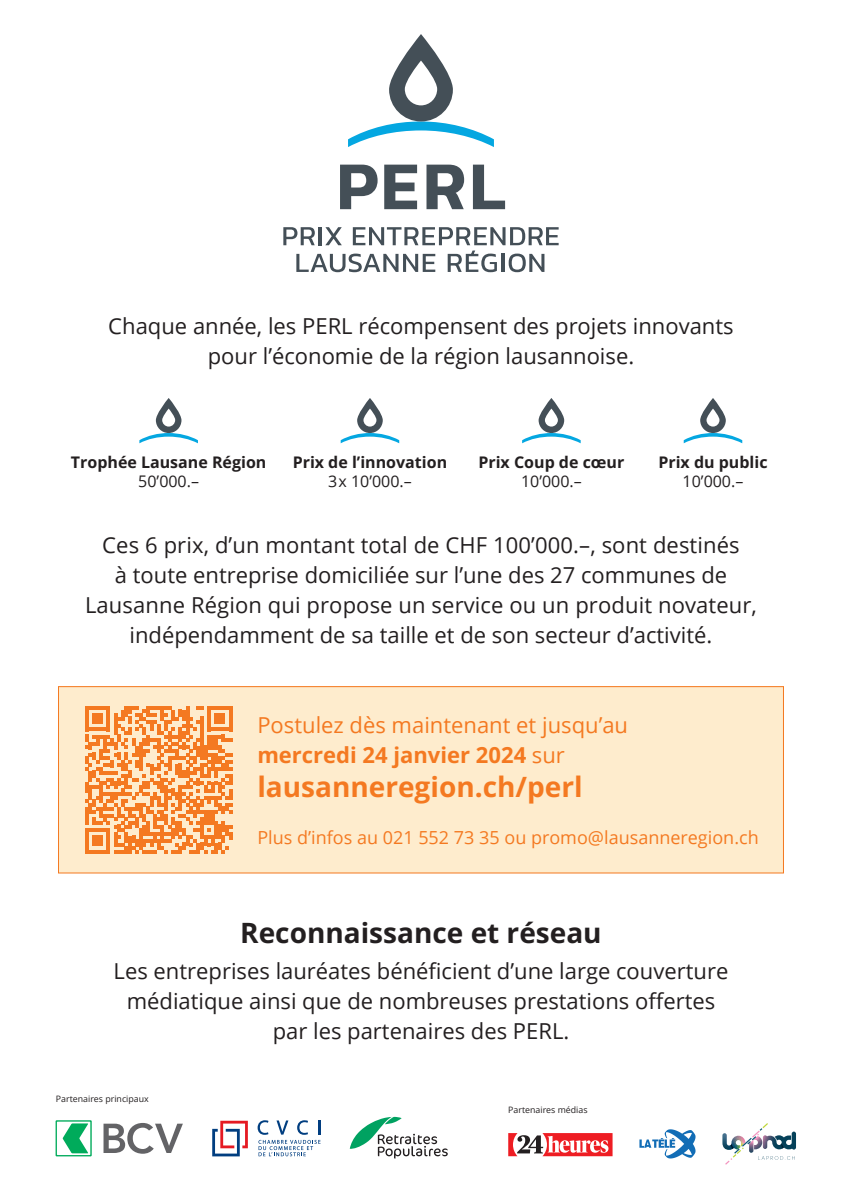
<style>
.page{position:relative;width:842px;height:1191px;background:#fff}
.page>*{position:absolute;margin:0;border:0;box-sizing:border-box;transform-origin:0 0}
.t1{font:700 28px "Open Sans";color:#f47921}
.t2{font:700 28px "Open Sans";color:#231f20}
.t3{font:22px/30px "Open Sans";color:#231f20;text-align:center}
.t4{font:22px/30px "Open Sans";color:#f47921}
.t5{font:18px "Open Sans";color:#f47921}
.t6{font:700 16px "Open Sans";color:#231f20}
.t7{font:16px "Open Sans";color:#231f20}
.t8{font:8.8px "Open Sans";color:#231f20}
.s1{font-weight:700}
</style>
<div class="page">
<svg style="left:258px;top:1120px;width:62px;height:36px"></svg>
<hr style="left:318px;top:1120px;width:3px;height:14px;background:#013e80">
<svg style="left:212px;top:1120px;width:36px;height:36px"></svg>
<svg style="left:104px;top:1123px;width:79px;height:30px"></svg>
<div style="left:56px;top:1120px;width:36px;height:36px;background:#55c791"></div>
<div style="left:57px;top:1121px;width:33px;height:34px;background:#fff"></div>
<svg style="left:63px;top:1123px;width:25px;height:30px"></svg>
<svg style="left:350px;top:1116px;width:98px;height:42px"></svg>
<svg style="left:722px;top:1123px;width:74px;height:41px"></svg>
<svg style="left:639px;top:1129px;width:56px;height:29px"></svg>
<svg style="left:508px;top:1133px;width:104px;height:23px"></svg>
<svg style="left:283px;top:227px;width:276px;height:45px"></svg>
<svg style="left:340px;top:165px;width:38px;height:44px"></svg>
<svg style="left:384px;top:165px;width:33px;height:44px"></svg>
<svg style="left:426px;top:165px;width:38px;height:44px"></svg>
<svg style="left:473px;top:165px;width:32px;height:44px"></svg>
<svg style="left:348px;top:34px;width:146px;height:113px"></svg>
<div style="left:59px;top:686px;width:724px;height:187px;background:#feeccd"></div>
<div style="left:58px;top:686px;width:726px;height:187px;border:1px solid #f47921"></div>
<svg style="left:139px;top:398px;width:59px;height:45px"></svg>
<svg style="left:341px;top:398px;width:58px;height:45px"></svg>
<svg style="left:522px;top:398px;width:59px;height:45px"></svg>
<svg style="left:684px;top:398px;width:58px;height:45px"></svg>
<svg style="left:85px;top:706px;width:147px;height:147px"></svg>
<p class="t3" style="left:108px;top:311px;width:627px">Chaque année, les PERL récompensent des projets innovants pour l’économie de la région lausannoise.</p>
<p class="t6" style="left:71px;top:451px;width:197px">Trophée Lausane Région</p>
<p class="t7" style="left:138px;top:470px;width:62px">50’000.–</p>
<p class="t6" style="left:293px;top:451px;width:156px">Prix de l’innovation</p>
<p class="t7" style="left:328px;top:470px;width:85px">3x 10’000.–</p>
<p class="t6" style="left:478px;top:451px;width:147px">Prix Coup de cœur</p>
<p class="t7" style="left:521px;top:470px;width:62px">10’000.–</p>
<p class="t6" style="left:658px;top:451px;width:111px">Prix du public</p>
<p class="t7" style="left:683px;top:470px;width:62px">10’000.–</p>
<p class="t3" style="left:85px;top:529px;width:673px">Ces 6 prix, d’un montant total de CHF 100’000.–, sont destinés<br>à toute entreprise domiciliée sur l’une des 27 communes de Lausanne Région qui propose un service ou un produit novateur, indépendamment de sa taille et de son secteur d’activité.</p>
<p class="t4" style="left:257px;top:709px;width:372px">Postulez dès maintenant et jusqu’au <span class="s1">mercredi 24 janvier 2024</span> sur</p>
<p class="t1" style="left:257px;top:767px;width:327px">lausanneregion.ch/perl</p>
<p class="t5" style="left:257px;top:825px;width:503px">Plus d’infos au 021 552 73 35 ou promo@lausanneregion.ch</p>
<p class="t2" style="left:240px;top:913px;width:363px">Reconnaissance et réseau</p>
<p class="t3" style="left:114px;top:955px;width:616px">Les entreprises lauréates bénéficient d’une large couverture médiatique ainsi que de nombreuses prestations offertes par les partenaires des PERL.</p>
<p class="t8" style="left:56px;top:1093px;width:94px">Partenaires principaux</p>
<p class="t8" style="left:508px;top:1103px;width:81px">Partenaires médias</p>
</div>
